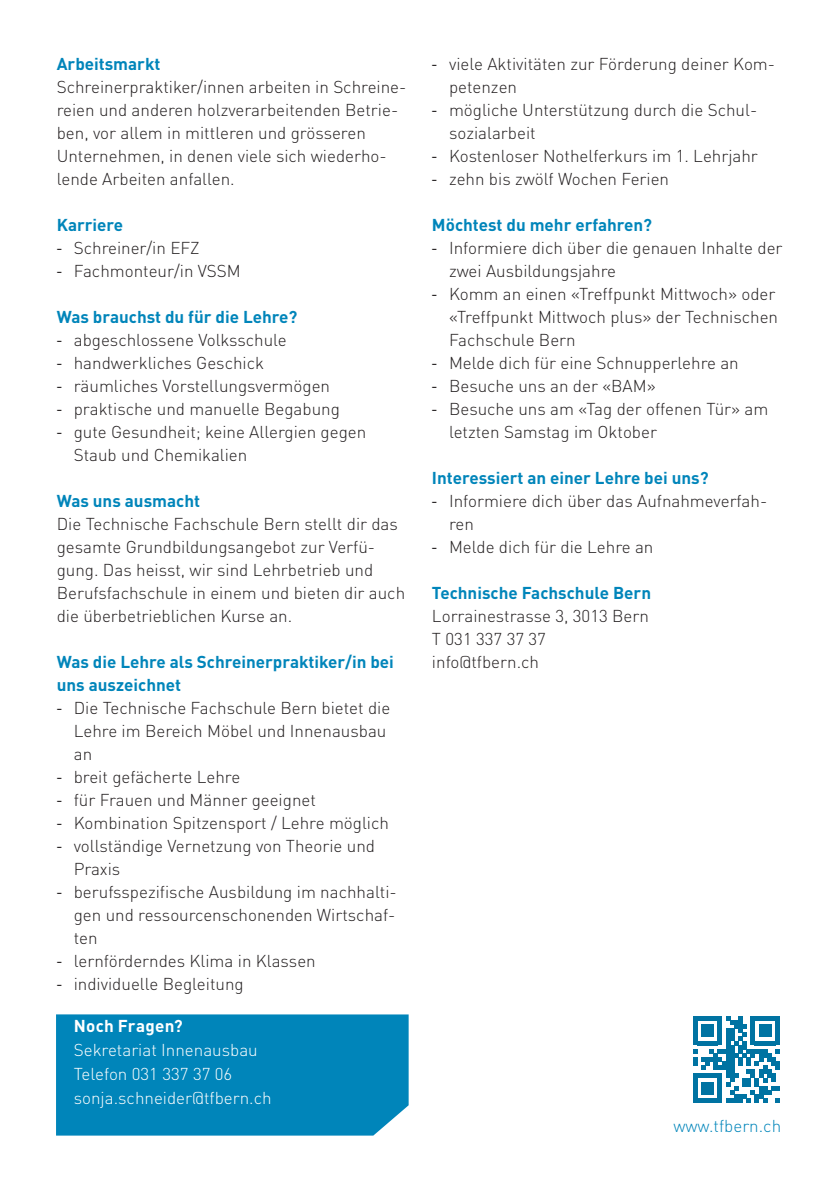
<style>
.page{position:relative;width:840px;height:1191px;background:#fff}
.page>*{position:absolute;margin:0;border:0;box-sizing:border-box;transform-origin:0 0}
.t1{font:300 17px/23px "DINOT";color:#231f20}
.t2{font:700 17px/23px "DINOT";color:#0085ba}
.p_kasten_klein{font:300 17px "DINOT";color:#fff}
.www{font:300 17px "DINOT";color:#0085ba}
.h2_kasten_klein{font:700 17px "DINOT";letter-spacing:.015em;color:#fff}
.s1{font-family:"Myriad Pro";font-weight:400}
</style>
<div class="page">
<svg style="left:693px;top:1016px;width:86px;height:86px"></svg>
<div style="left:56px;top:1014px;width:352px;height:121px;background:#0085ba"></div>
<p class="t2" style="left:57px;top:52px;width:105px">Arbeitsmarkt</p>
<p class="t1" style="left:57px;top:75px;width:351px">Schreinerpraktiker/innen arbeiten in Schreine&shy;reien und anderen holzverarbeitenden Betrie-</p>
<p class="t1" style="left:57px;top:121px;width:331px">ben, vor allem in mittleren und grösseren<br>Unternehmen, in denen viele sich wiederho&shy;lende Arbeiten anfallen.</p>
<p class="t2" style="left:57px;top:213px;width:68px">Karriere</p>
<p class="t1" style="left:57px;top:236px;width:144px"><span class="s1">-</span> Schreiner/in EFZ</p>
<p class="t1" style="left:57px;top:259px;width:185px"><span class="s1">-</span> Fachmonteur/in VSSM</p>
<p class="t2" style="left:57px;top:305px;width:242px">Was brauchst du für die Lehre?</p>
<p class="t1" style="left:57px;top:328px;width:231px"><span class="s1">-</span> abgeschlossene Volksschule</p>
<p class="t1" style="left:57px;top:351px;width:209px"><span class="s1">-</span> handwerkliches Geschick</p>
<p class="t1" style="left:57px;top:374px;width:275px"><span class="s1">-</span> räumliches Vorstellungsvermögen</p>
<p class="t1" style="left:57px;top:397px;width:284px"><span class="s1">-</span> praktische und manuelle Begabung</p>
<p class="t1" style="left:74px;top:420px;width:294px;text-indent:-17px"><span class="s1">-</span> gute Gesundheit; keine Allergien gegen<br>Staub und Chemikalien</p>
<p class="t2" style="left:57px;top:489px;width:145px">Was uns ausmacht</p>
<p class="t1" style="left:57px;top:512px;width:350px">Die Technische Fachschule Bern stellt dir das gesamte Grundbildungsangebot zur Verfü&shy;gung. Das heisst, wir sind Lehrbetrieb und Berufsfachschule in einem und bieten dir auch die überbetrieblichen Kurse an.</p>
<p class="t2" style="left:57px;top:650px;width:338px">Was die Lehre als Schreinerpraktiker/in bei uns auszeichnet</p>
<p class="t1" style="left:74px;top:696px;width:318px;text-indent:-17px"><span class="s1">-</span> Die Technische Fachschule Bern bietet die<br>Lehre im Bereich Möbel und Innenausbau an</p>
<p class="t1" style="left:57px;top:765px;width:185px"><span class="s1">-</span> breit gefächerte Lehre</p>
<p class="t1" style="left:57px;top:788px;width:260px"><span class="s1">-</span> für Frauen und Männer geeignet</p>
<p class="t1" style="left:57px;top:811px;width:333px"><span class="s1">-</span> Kombination Spitzensport / Lehre möglich</p>
<p class="t1" style="left:74px;top:834px;width:302px;text-indent:-17px"><span class="s1">-</span> vollständige Vernetzung von Theorie und<br>Praxis</p>
<p class="t1" style="left:74px;top:880px;width:324px;text-align:justify;text-indent:-17px"><span class="s1">-</span> berufsspezifische Ausbildung im nachhalti&shy;gen und ressourcenschonenden Wirtschaf&shy;ten</p>
<p class="t1" style="left:57px;top:949px;width:260px"><span class="s1">-</span> lernförderndes Klima in Klassen</p>
<p class="t1" style="left:57px;top:972px;width:188px"><span class="s1">-</span> individuelle Begleitung</p>
<p class="h2_kasten_klein" style="left:74px;top:1015px;width:110px">Noch Fragen?</p>
<p class="p_kasten_klein" style="left:74px;top:1039px;width:185px">Sekretariat Innenausbau</p>
<p class="p_kasten_klein" style="left:74px;top:1063px;width:160px">Telefon 031 337 37 06</p>
<p class="p_kasten_klein" style="left:74px;top:1087px;width:199px">sonja.schneider@tfbern.ch</p>
<p class="t1" style="left:449px;top:52px;width:327px;text-indent:-17px"><span class="s1">-</span> viele Aktivitäten zur Förderung deiner Kom&shy;petenzen</p>
<p class="t1" style="left:449px;top:98px;width:309px;text-indent:-17px"><span class="s1">-</span> mögliche Unterstützung durch die Schul&shy;sozialarbeit</p>
<p class="t1" style="left:432px;top:144px;width:327px"><span class="s1">-</span> Kostenloser Nothelferkurs im 1. Lehrjahr</p>
<p class="t1" style="left:432px;top:167px;width:238px"><span class="s1">-</span> zehn bis zwölf Wochen Ferien</p>
<p class="t2" style="left:432px;top:213px;width:221px">Möchtest du mehr erfahren?</p>
<p class="t1" style="left:449px;top:236px;width:335px;text-indent:-17px"><span class="s1">-</span> Informiere dich über die genauen Inhalte der zwei Ausbildungsjahre</p>
<p class="t1" style="left:449px;top:282px;width:330px;text-indent:-17px"><span class="s1">-</span> Komm an einen «Treffpunkt Mittwoch» oder «Treffpunkt Mittwoch plus» der Technischen<br>Fachschule Bern</p>
<p class="t1" style="left:432px;top:351px;width:308px"><span class="s1">-</span> Melde dich für eine Schnupperlehre an</p>
<p class="t1" style="left:432px;top:374px;width:225px"><span class="s1">-</span> Besuche uns an der «BAM»</p>
<p class="t1" style="left:449px;top:397px;width:320px;text-indent:-17px"><span class="s1">-</span> Besuche uns am «Tag der offenen Tür» am letzten Samstag im Oktober</p>
<p class="t2" style="left:432px;top:466px;width:278px">Interessiert an einer Lehre bei uns?</p>
<p class="t1" style="left:449px;top:489px;width:319px;text-indent:-17px"><span class="s1">-</span> Informiere dich über das Aufnahmeverfah&shy;ren</p>
<p class="t1" style="left:432px;top:535px;width:223px"><span class="s1">-</span> Melde dich für die Lehre an</p>
<p class="t2" style="left:432px;top:581px;width:220px">Technische Fachschule Bern</p>
<p class="t1" style="left:432px;top:604px;width:218px">Lorrainestrasse 3, 3013 Bern</p>
<p class="t1" style="left:432px;top:627px;width:115px">T 031 337 37 37</p>
<p class="t1" style="left:432px;top:650px;width:108px">info@tfbern.ch</p>
<p class="www" style="left:673px;top:1115px;width:109px">www.tfbern.ch</p>
</div>
